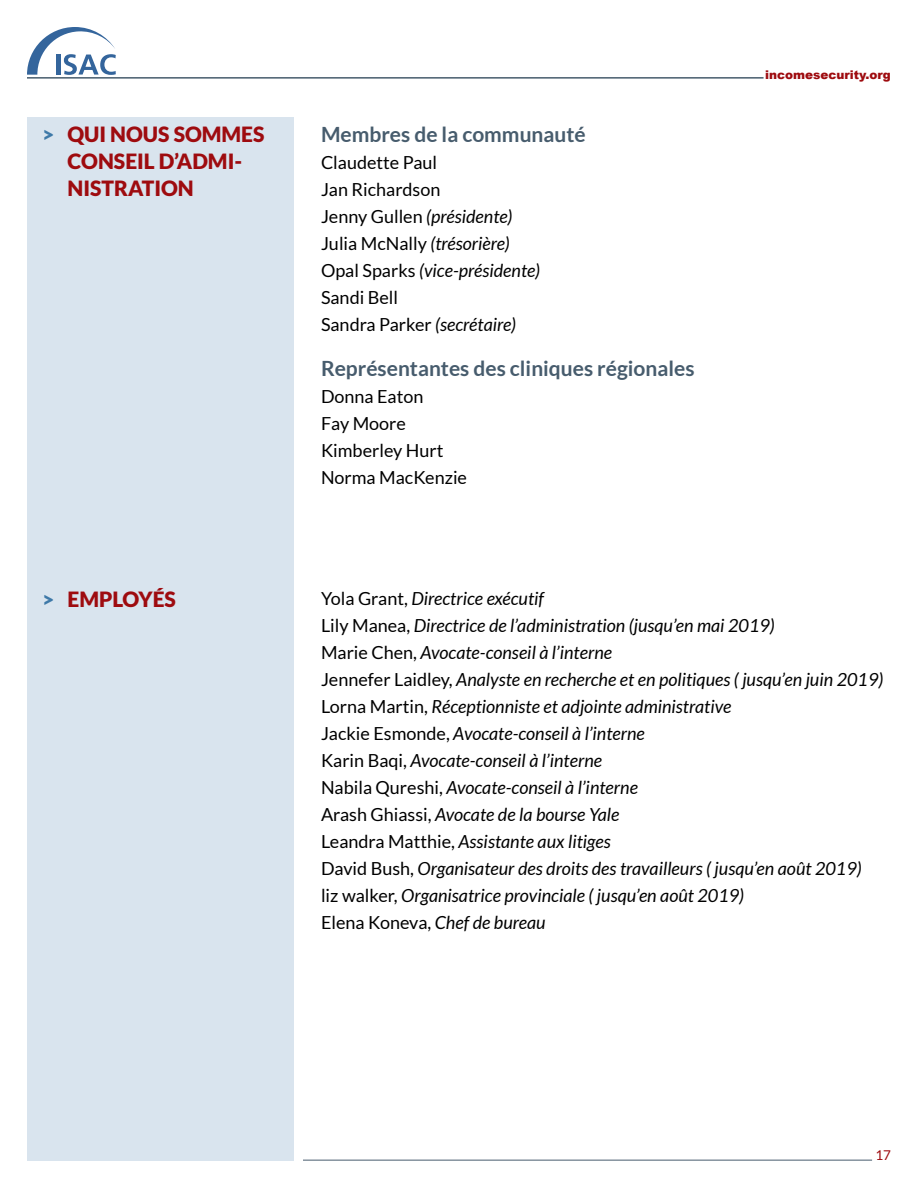
<style>
.page{position:relative;width:918px;height:1188px;background:#fff}
.page>*{position:absolute;margin:0;border:0;box-sizing:border-box;transform-origin:0 0}
.t1{font:700 21px "Lato";color:#475c6d}
.t2{font:900 21px/27px "Lato";color:#9e0b0f}
.t3{font:italic 18px/27px "Lato";color:#000}
.t4{font:18px/27px "Lato";color:#000}
.t5{font:13.5px "Lato";color:#9e0b0f}
.t6{font:900 12px "Arial";color:#9e0b0f}
.s1{color:#3e79a8}
.s2{font-style:italic}
.s3{font-style:normal}
</style>
<div class="page">
<div style="left:27px;top:117px;width:267px;height:1044px;background:#d9e4ee"></div>
<hr style="left:27px;top:77px;width:737px;height:2px;background:#475c6d">
<svg style="left:27px;top:27px;width:89px;height:48px"></svg>
<hr style="left:303px;top:1160px;width:569px;height:1px;background:#475c6d">
<p class="t2" style="left:67px;top:120px;width:199px;text-indent:-25px"><span class="s1">&gt;</span> QUI NOUS SOMMES<br>CONSEIL D’ADMI-<br>NISTRATION</p>
<p class="t2" style="left:42px;top:586px;width:135px"><span class="s1">&gt;</span> EMPLOYÉS</p>
<p class="t1" style="left:321px;top:122px;width:266px">Membres de la communauté</p>
<p class="t4" style="left:321px;top:149px;width:221px">Claudette Paul<br>Jan Richardson<br>Jenny Gullen <span class="s2">(présidente)<br></span>Julia McNally <span class="s2">(trésorière)<br></span>Opal Sparks <span class="s2">(vice-présidente)<br></span>Sandi Bell<br>Sandra Parker <span class="s2">(secrétaire)</span></p>
<p class="t1" style="left:321px;top:357px;width:375px">Représentantes des cliniques régionales</p>
<p class="t4" style="left:321px;top:383px;width:148px">Donna Eaton<br>Fay Moore<br>Kimberley Hurt<br>Norma MacKenzie</p>
<p class="t6" style="left:765px;top:66px;width:127px">incomesecurity.org</p>
<p class="t3" style="left:321px;top:585px;width:564px"><span class="s3">Yola Grant,</span> Directrice exécutif<br><span class="s3">Lily Manea,</span> Directrice de l’administration (jusqu’en mai 2019)<br><span class="s3">Marie Chen,</span> Avocate-conseil à l’interne<br><span class="s3">Jennefer Laidley,</span> Analyste en recherche et en politiques ( jusqu’en juin 2019)<br><span class="s3">Lorna Martin,</span> Réceptionniste et adjointe administrative<br><span class="s3">Jackie Esmonde,</span> Avocate-conseil à l’interne<br><span class="s3">Karin Baqi,</span> Avocate-conseil à l’interne<br><span class="s3">Nabila Qureshi,</span> Avocate-conseil à l’interne<br><span class="s3">Arash Ghiassi,</span> Avocate de la bourse Yale<br><span class="s3">Leandra Matthie,</span> Assistante aux litiges<br><span class="s3">David Bush,</span> Organisateur des droits des travailleurs ( jusqu’en août 2019) <span class="s3">liz walker,</span> Organisatrice provinciale ( jusqu’en août 2019)<br><span class="s3">Elena Koneva,</span> Chef de bureau</p>
<p class="t5" style="left:875px;top:1148px;width:17px">17</p>
</div>
